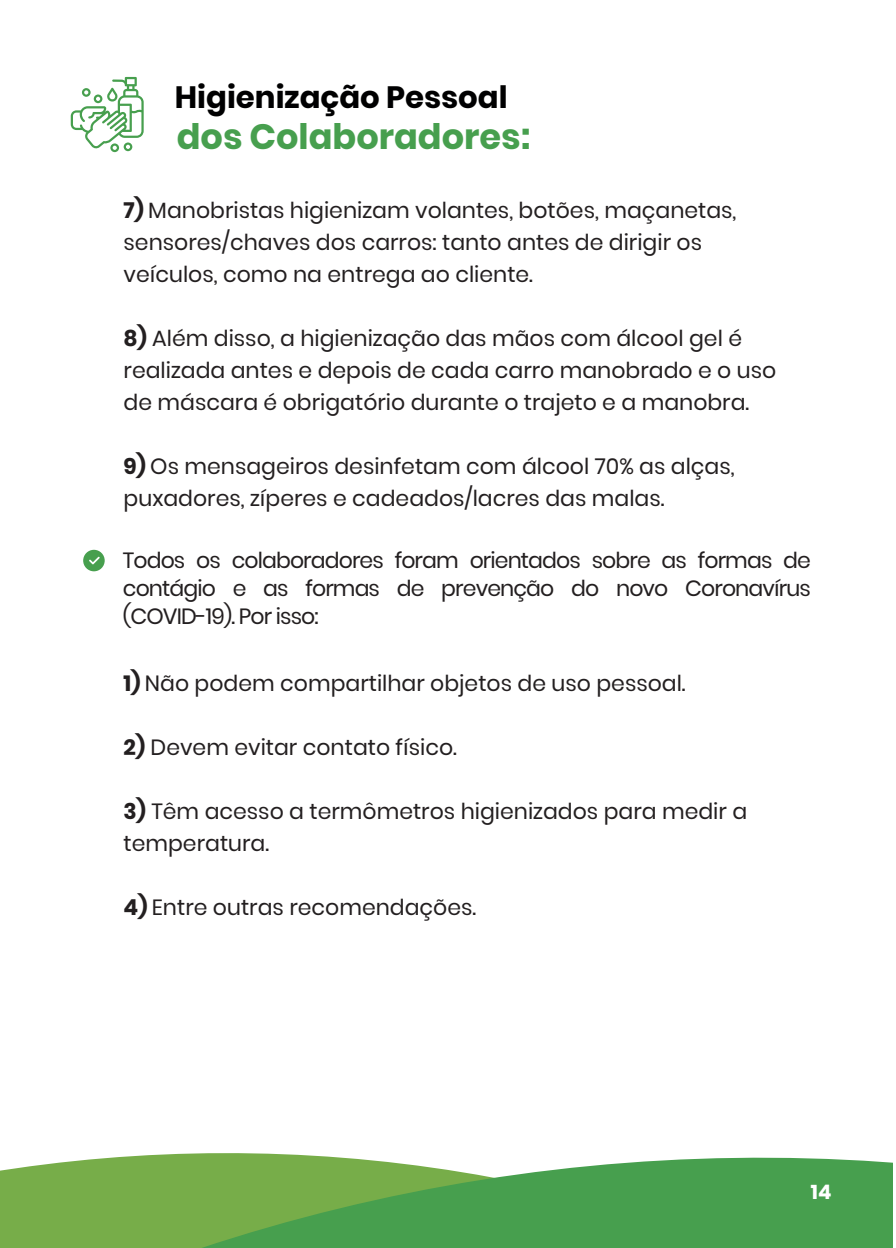
<style>
.page{position:relative;width:896px;height:1248px;background:#fff}
.page>*{position:absolute;margin:0;border:0;box-sizing:border-box;transform-origin:0 0}
.t1{font:700 35.2px "Poppins";color:#479f4e}
.t2{font:700 30.8px "Poppins";color:#000001}
.t3{font:22px/32px "Poppins";color:#231f20}
.t4{font:700 20px "Poppins";color:#fff}
.s1{font-weight:700}
</style>
<div class="page">
<svg style="left:0;top:1153px;width:893px;height:94px;fill:#479f4e"></svg>
<svg style="left:71px;top:77px;width:73px;height:75px"></svg>
<svg style="left:83px;top:549px;width:22px;height:22px"></svg>
<h2 class="t2" style="left:175px;top:79px;width:334px">Higienização Pessoal</h2>
<h1 class="t1" style="left:177px;top:116px;width:355px">dos Colaboradores:</h1>
<p class="t3" style="left:124px;top:194px;width:614px"><span class="s1">7)</span> Manobristas higienizam volantes, botões, maçanetas, sensores/chaves dos carros: tanto antes de dirigir os veículos, como na entrega ao cliente.</p>
<p class="t3" style="left:124px;top:322px;width:654px"><span class="s1">8)</span> Além disso, a higienização das mãos com álcool gel é realizada antes e depois de cada carro manobrado e o uso de máscara é obrigatório durante o trajeto e a manobra.</p>
<p class="t3" style="left:124px;top:450px;width:612px"><span class="s1">9)</span> Os mensageiros desinfetam com álcool 70% as alças, puxadores, zíperes e cadeados/lacres das malas.</p>
<p class="t3" style="left:123px;top:546px;width:689px;line-height:28px;text-align:justify">Todos os colaboradores foram orientados sobre as formas de contágio e as formas de prevenção do novo Coronavírus (COVID-19). Por isso:</p>
<p class="t3" style="left:124px;top:667px;width:563px"><span class="s1">1)</span> Não podem compartilhar objetos de uso pessoal.</p>
<p class="t3" style="left:124px;top:731px;width:335px"><span class="s1">2)</span> Devem evitar contato físico.</p>
<p class="t3" style="left:124px;top:795px;width:625px"><span class="s1">3)</span> Têm acesso a termômetros higienizados para medir a temperatura.</p>
<p class="t3" style="left:124px;top:891px;width:354px"><span class="s1">4)</span> Entre outras recomendações.</p>
<p class="t4" style="left:811px;top:1180px;width:22px">14</p>
</div>
